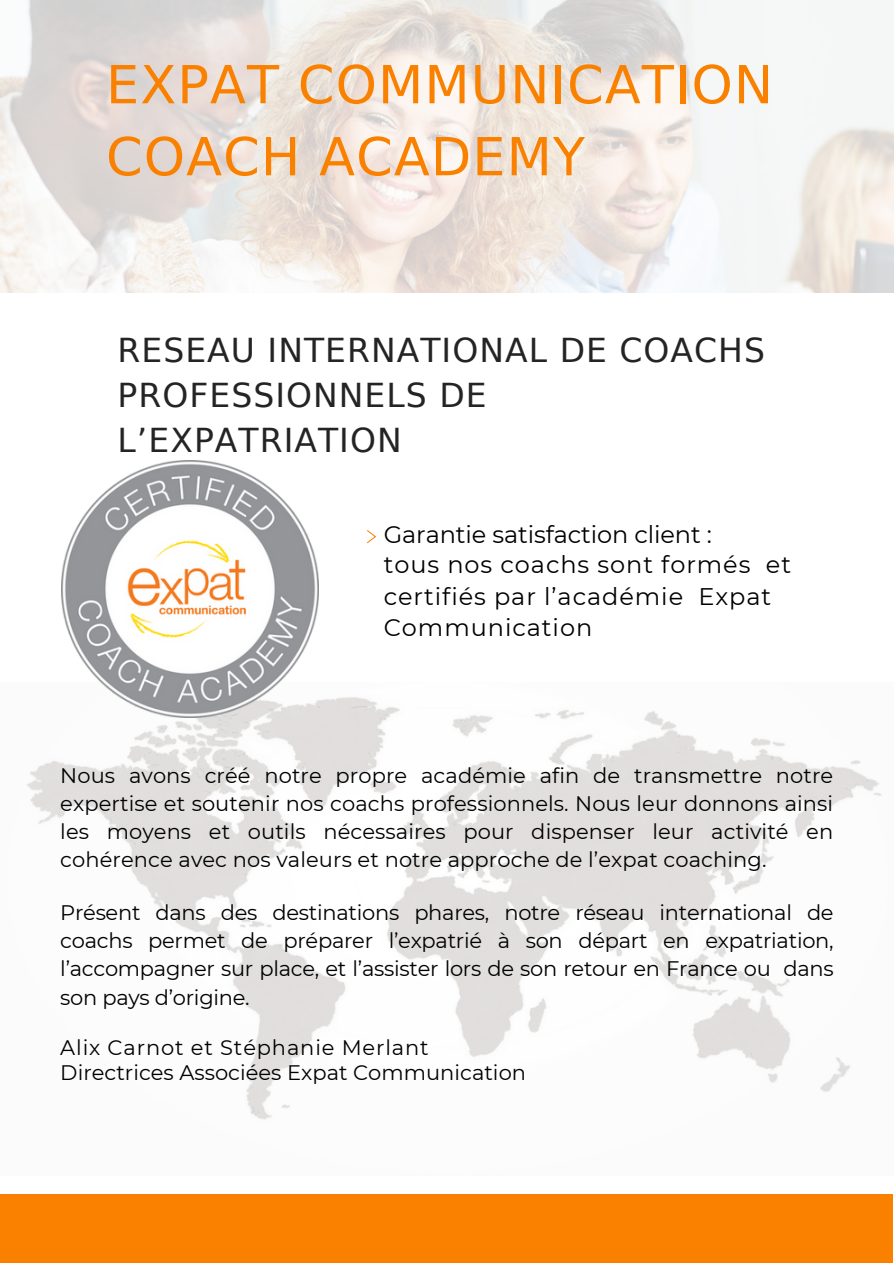
<style>
.page{position:relative;width:894px;height:1264px;background:#fff}
.page>*{position:absolute;margin:0;border:0;box-sizing:border-box;transform-origin:0 0}
.t1{font:52.5px/72px "DejaVu Sans";letter-spacing:.02em;color:#fa8100}
.t2{font:33px/45px "DejaVu Sans";letter-spacing:.03em;color:#242424}
.t3{font:24px/31.2px "Montserrat";letter-spacing:.04em;color:#000}
.t4{font:21px/28.2px "Montserrat";color:#000;text-align:justify}
.t5{font:21px "Montserrat";letter-spacing:.04em;color:#000}
</style>
<div class="page">
<img style="left:27px;top:697px;width:855px;height:423px">
<img style="left:62px;top:460px;width:256px;height:257px">
<img style="left:1px;top:0;width:892px;height:292px">
<div style="left:1px;top:1194px;width:892px;height:68px;background:#fa8100"></div>
<svg style="left:367px;top:530px;width:9px;height:14px"></svg>
<h3 class="t1" style="left:106px;top:49px;width:668px">EXPAT COMMUNICATION<br>COACH ACADEMY</h3>
<p class="t2" style="left:117px;top:328px;width:648px">RESEAU INTERNATIONAL DE COACHS<br>PROFESSIONNELS DE<br>L’EXPATRIATION</p>
<p class="t3" style="left:383px;top:518px;width:408px">Garantie satisfaction client :<br>tous nos coachs sont formés et certifiés par l’académie Expat<br>Communication</p>
<p class="t4" style="left:60px;top:761px;width:774px">Nous avons créé notre propre académie afin de transmettre notre expertise et soutenir nos coachs professionnels. Nous leur donnons ainsi les moyens et outils nécessaires pour dispenser leur activité en cohérence avec nos valeurs et notre approche de l’expat coaching.</p>
<p class="t4" style="left:60px;top:898px;width:774px">Présent dans des destinations phares, notre réseau international de coachs permet de préparer l’expatrié à son départ en expatriation, l’accompagner sur place, et l’assister lors de son retour en France ou dans son pays d’origine.</p>
<p class="t5" style="left:60px;top:1034px;width:370px">Alix Carnot et Stéphanie Merlant</p>
<p class="t4" style="left:60px;top:1058px;width:467px">Directrices Associées Expat Communication</p>
</div>
